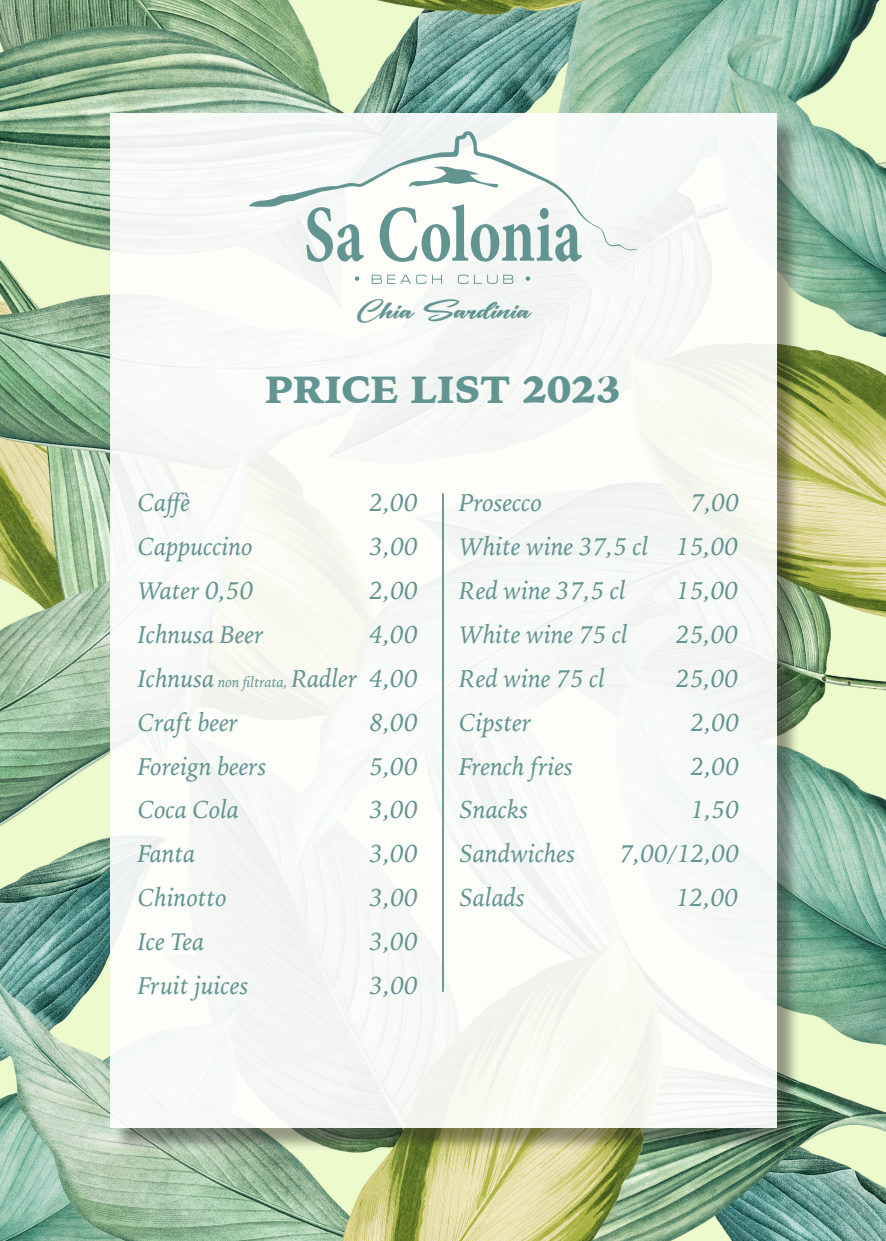
<style>
.page{position:relative;width:886px;height:1241px;background:#fff}
.page>*{position:absolute;margin:0;border:0;box-sizing:border-box;transform-origin:0 0}
.t1{font:700 80.44px "Minion Pro";letter-spacing:.005em;color:#629491;scale:.76 1}
.t2{font:900 37.5px "Iowan Old Style";color:#629491}
.t3{font:28.75px "Daughter of Fortune";color:#629491;scale:1.32 1}
.t4{font:italic 25.25px "Iowan Old Style";color:#629491}
.s1{font-size:14.62px}
</style>
<div class="page">
<img style="left:0;top:0;width:886px;height:1240px">
<div style="left:114px;top:117px;width:686px;height:1034px;background:#231f20;opacity:.48"></div>
<div style="left:110px;top:113px;width:666px;height:1014px;background:#f7faf7"></div>
<hr style="left:442px;top:493px;width:2px;height:498px;background:#629491">
<svg style="left:355px;top:276px;width:4px;height:5px"></svg>
<svg style="left:526px;top:276px;width:4px;height:5px"></svg>
<svg style="left:248px;top:130px;width:389px;height:121px"></svg>
<svg style="left:372px;top:274px;width:141px;height:10px"></svg>
<p class="t1" style="left:304px;top:178px;width:367px">Sa Colonia</p>
<p class="t3" style="left:356px;top:294px;width:133px">Chia Sardinia</p>
<p class="t2" style="left:265px;top:364px;width:357px">PRICE LIST 2023</p>
<p class="t4" style="left:138px;top:480px;width:54px">Caffè</p>
<p class="t4" style="left:370px;top:480px;width:50px">2,00</p>
<p class="t4" style="left:138px;top:524px;width:117px">Cappuccino</p>
<p class="t4" style="left:370px;top:524px;width:50px">3,00</p>
<p class="t4" style="left:138px;top:568px;width:117px">Water 0,50</p>
<p class="t4" style="left:370px;top:568px;width:50px">2,00</p>
<p class="t4" style="left:138px;top:612px;width:127px">Ichnusa Beer</p>
<p class="t4" style="left:370px;top:612px;width:50px">4,00</p>
<p class="t4" style="left:138px;top:656px;width:281px">Ichnusa <span class="s1">non filtrata,</span> Radler 4,00</p>
<p class="t4" style="left:138px;top:699px;width:102px">Craft beer</p>
<p class="t4" style="left:370px;top:699px;width:50px">8,00</p>
<p class="t4" style="left:138px;top:743px;width:131px">Foreign beers</p>
<p class="t4" style="left:370px;top:743px;width:50px">5,00</p>
<p class="t4" style="left:138px;top:787px;width:103px">Coca Cola</p>
<p class="t4" style="left:370px;top:787px;width:50px">3,00</p>
<p class="t4" style="left:138px;top:831px;width:59px">Fanta</p>
<p class="t4" style="left:370px;top:831px;width:50px">3,00</p>
<p class="t4" style="left:138px;top:875px;width:90px">Chinotto</p>
<p class="t4" style="left:370px;top:875px;width:50px">3,00</p>
<p class="t4" style="left:138px;top:919px;width:68px">Ice Tea</p>
<p class="t4" style="left:370px;top:919px;width:50px">3,00</p>
<p class="t4" style="left:138px;top:963px;width:112px">Fruit juices</p>
<p class="t4" style="left:370px;top:963px;width:50px">3,00</p>
<p class="t4" style="left:459px;top:480px;width:84px">Prosecco</p>
<p class="t4" style="left:691px;top:480px;width:50px">7,00</p>
<p class="t4" style="left:459px;top:524px;width:281px">White wine 37,5 cl 15,00</p>
<p class="t4" style="left:459px;top:568px;width:168px">Red wine 37,5 cl</p>
<p class="t4" style="left:676px;top:568px;width:64px">15,00</p>
<p class="t4" style="left:459px;top:612px;width:170px">White wine 75 cl</p>
<p class="t4" style="left:676px;top:612px;width:64px">25,00</p>
<p class="t4" style="left:459px;top:656px;width:148px">Red wine 75 cl</p>
<p class="t4" style="left:676px;top:656px;width:64px">25,00</p>
<p class="t4" style="left:459px;top:699px;width:74px">Cipster</p>
<p class="t4" style="left:691px;top:699px;width:50px">2,00</p>
<p class="t4" style="left:459px;top:743px;width:116px">French fries</p>
<p class="t4" style="left:691px;top:743px;width:50px">2,00</p>
<p class="t4" style="left:459px;top:787px;width:71px">Snacks</p>
<p class="t4" style="left:691px;top:787px;width:50px">1,50</p>
<p class="t4" style="left:459px;top:831px;width:118px">Sandwiches</p>
<p class="t4" style="left:620px;top:831px;width:121px">7,00/12,00</p>
<p class="t4" style="left:459px;top:875px;width:68px">Salads</p>
<p class="t4" style="left:676px;top:875px;width:64px">12,00</p>
</div>
